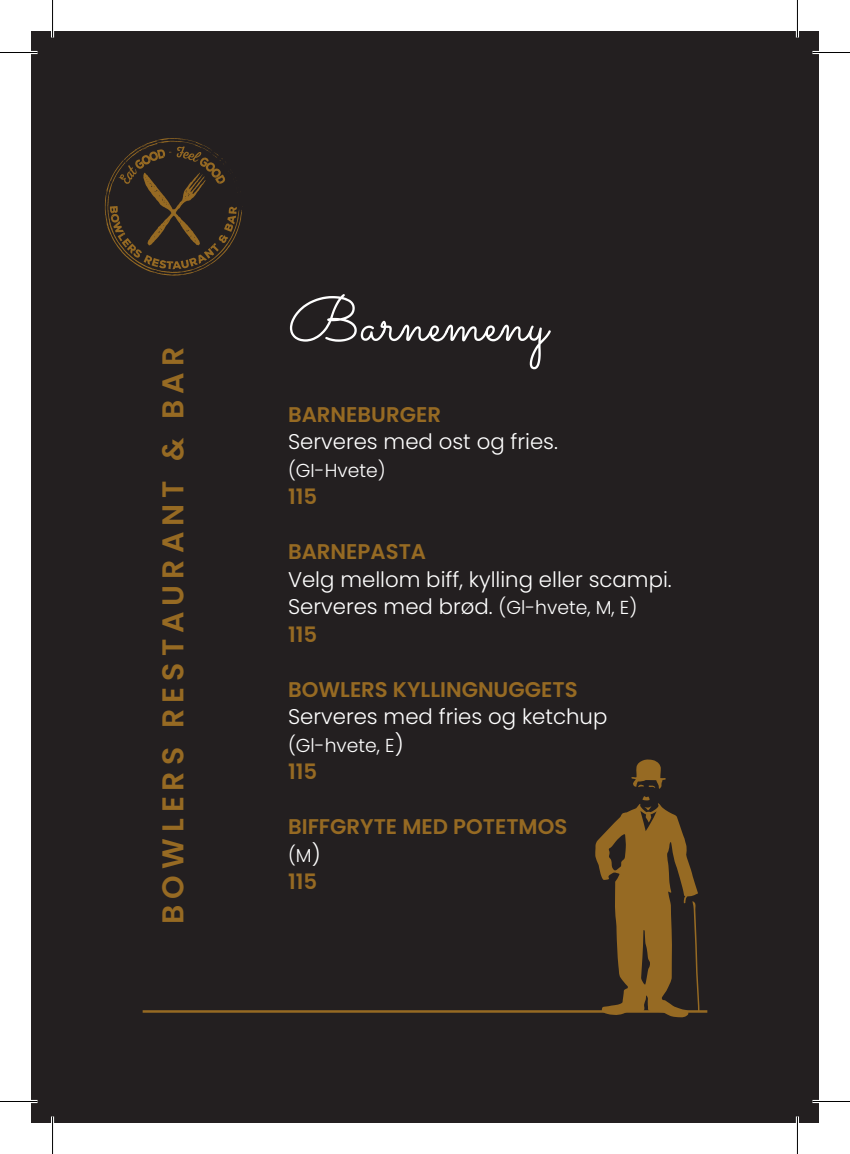
<style>
.page{position:relative;width:850px;height:1154px;background:#fff}
.page>*{position:absolute;margin:0;border:0;box-sizing:border-box;transform-origin:0 0}
.t1{font:62.5px "Sacramento";color:#fff}
.t2{font:600 30px "Poppins";letter-spacing:.2em;color:#966a23}
.t3{font:300 21.25px/27.5px "Poppins";color:#fff}
.t4{font:600 21.25px "Poppins";color:#966a23}
.t5{font:300 18.75px "Poppins";color:#fff}
.s1{font-size:18.75px}
.s2{font-weight:600;color:#966a23}
.s3{font-size:21.25px}
</style>
<div class="page">
<div style="left:31px;top:31px;width:787px;height:1092px;background:#231f20"></div>
<hr style="left:142px;top:1010px;width:565px;height:3px;background:#966a23">
<img style="left:104px;top:138px;width:138px;height:138px">
<svg style="left:595px;top:759px;width:104px;height:258px"></svg>
<hr style="left:0;top:51px;width:38px;height:3px;background:#fff">
<hr style="left:812px;top:51px;width:37px;height:3px;background:#fff">
<hr style="left:0;top:1100px;width:38px;height:3px;background:#fff">
<hr style="left:812px;top:1100px;width:37px;height:3px;background:#fff">
<hr style="left:51px;top:0;width:3px;height:38px;background:#fff">
<hr style="left:51px;top:1116px;width:3px;height:38px;background:#fff">
<hr style="left:795px;top:0;width:3px;height:38px;background:#fff">
<hr style="left:795px;top:1116px;width:3px;height:38px;background:#fff">
<hr style="left:0;top:52px;width:38px;height:1px;background:#000">
<hr style="left:812px;top:52px;width:37px;height:1px;background:#000">
<hr style="left:0;top:1101px;width:38px;height:1px;background:#000">
<hr style="left:812px;top:1101px;width:37px;height:1px;background:#000">
<hr style="left:52px;top:0;width:1px;height:38px;background:#000">
<hr style="left:52px;top:1116px;width:1px;height:38px;background:#000">
<hr style="left:796px;top:0;width:1px;height:38px;background:#000">
<hr style="left:796px;top:1116px;width:1px;height:38px;background:#000">
<h2 class="t2" style="left:155px;top:924px;width:578px;rotate:-90deg">BOWLERS RESTAURANT &amp; BAR</h2>
<h1 class="t1" style="left:288px;top:282px;width:261px">Barnemeny</h1>
<p class="t4" style="left:288px;top:402px;width:154px">BARNEBURGER</p>
<p class="t3" style="left:288px;top:428px;width:271px">Serveres med ost og fries.</p>
<p class="t5" style="left:288px;top:459px;width:99px">(GI-Hvete)</p>
<p class="t4" style="left:288px;top:484px;width:31px">115</p>
<p class="t4" style="left:288px;top:539px;width:139px">BARNEPASTA</p>
<p class="t3" style="left:288px;top:566px;width:385px">Velg mellom biff, kylling eller scampi.<br>Serveres med brød. <span class="s1">(Gl-hvete, M, E)<br></span><span class="s2">115</span></p>
<p class="t4" style="left:288px;top:677px;width:291px">BOWLERS KYLLINGNUGGETS</p>
<p class="t3" style="left:288px;top:703px;width:320px">Serveres med fries og ketchup</p>
<p class="t5" style="left:288px;top:734px;width:117px">(Gl-hvete, E<span class="s3">)</span></p>
<p class="t4" style="left:288px;top:759px;width:31px">115</p>
<p class="t4" style="left:288px;top:814px;width:281px">BIFFGRYTE MED POTETMOS</p>
<p class="t5" style="left:288px;top:844px;width:34px">(M<span class="s3">)</span></p>
<p class="t4" style="left:288px;top:869px;width:31px">115</p>
</div>
